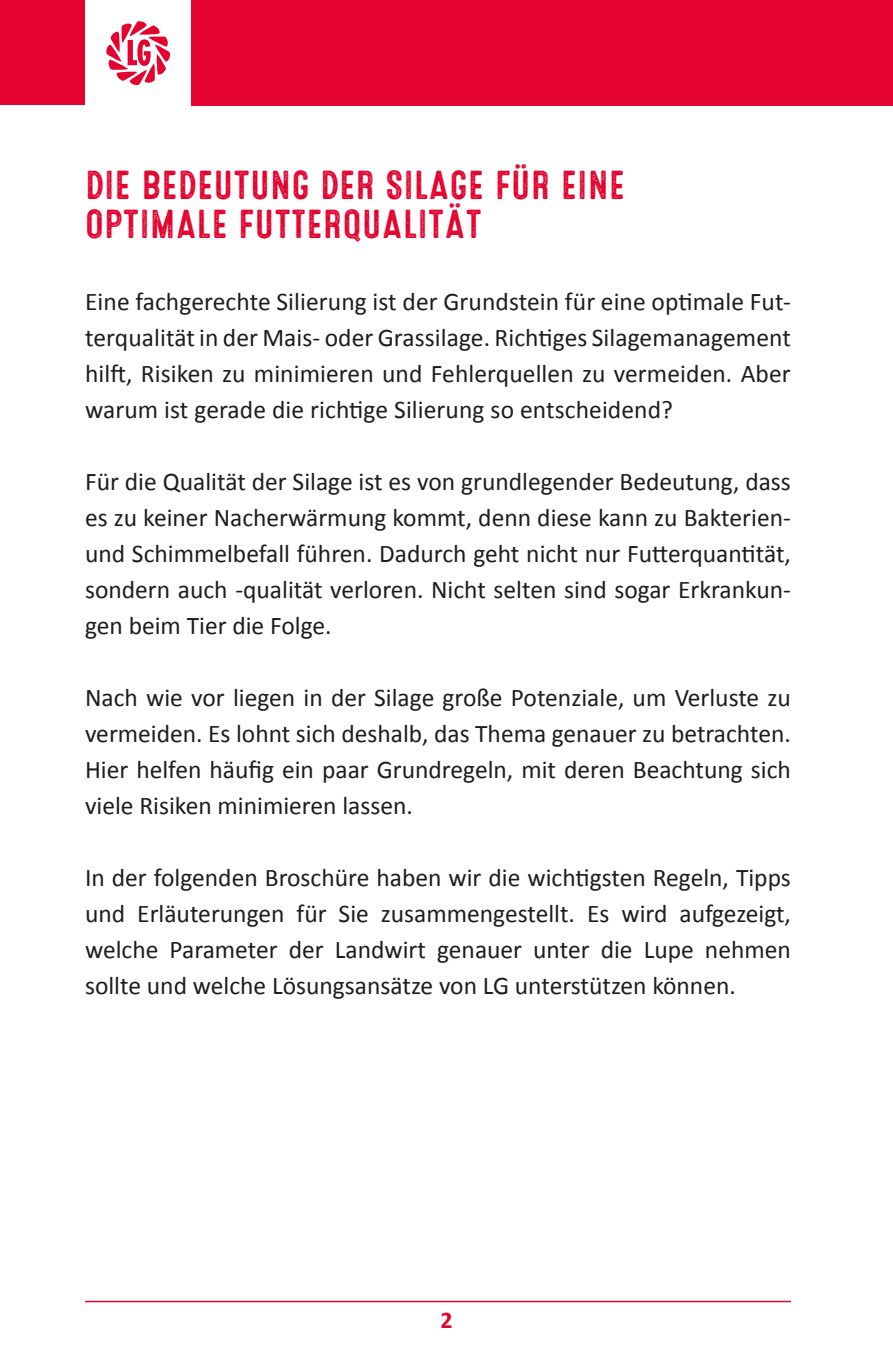
<style>
.page{position:relative;width:893px;height:1361px;background:#fff}
.page>*{position:absolute;margin:0;border:0;box-sizing:border-box;transform-origin:0 0}
.t1{font:40.5px/39px "Microbrew Three";color:#e4032e}
.t2{font:25.5px/36px "Calibri";color:#1d1d1b;text-align:justify}
.t3{font:700 24px "Calibri";color:#e4032e}
</style>
<div class="page">
<hr style="left:85px;top:1300px;width:706px;height:2px;background:#e4032e">
<svg style="left:106px;top:21px;width:65px;height:65px"></svg>
<div style="left:0;top:0;width:85px;height:105px;background:#e4032e"></div>
<div style="left:192px;top:0;width:701px;height:105px;background:#e4032e"></div>
<h1 class="t1" style="left:85px;top:167px;width:542px">DIE BEDEUTUNG DER SILAGE FÜR EINE<br>OPTIMALE FUTTERQUALITÄT</h1>
<p class="t2" style="left:85px;top:283px;width:707px">Eine fachgerechte Silierung ist der Grundstein für eine optimale Fut&shy;terqualität in der Mais- oder Grassilage. Richtiges Silagemanagement hilft, Risiken zu minimieren und Fehlerquellen zu vermeiden. Aber warum ist gerade die richtige Silierung so entscheidend?</p>
<p class="t2" style="left:85px;top:463px;width:707px">Für die Qualität der Silage ist es von grundlegender Bedeutung, dass es zu keiner Nacherwärmung kommt, denn diese kann zu Bakterien&shy;und Schimmelbefall führen. Dadurch geht nicht nur Futterquantität, sondern auch -qualität verloren. Nicht selten sind sogar Erkrankun&shy;gen beim Tier die Folge.</p>
<p class="t2" style="left:85px;top:679px;width:707px">Nach wie vor liegen in der Silage große Potenziale, um Verluste zu vermeiden. Es lohnt sich deshalb, das Thema genauer zu betrachten.<br>Hier helfen häufig ein paar Grundregeln, mit deren Beachtung sich viele Risiken minimieren lassen.</p>
<p class="t2" style="left:85px;top:859px;width:707px">In der folgenden Broschüre haben wir die wichtigsten Regeln, Tipps und Erläuterungen für Sie zusammengestellt. Es wird aufgezeigt, welche Parameter der Landwirt genauer unter die Lupe nehmen sollte und welche Lösungsansätze von LG unterstützen können.</p>
<p class="t3" style="left:440px;top:1305px;width:14px">2</p>
</div>
